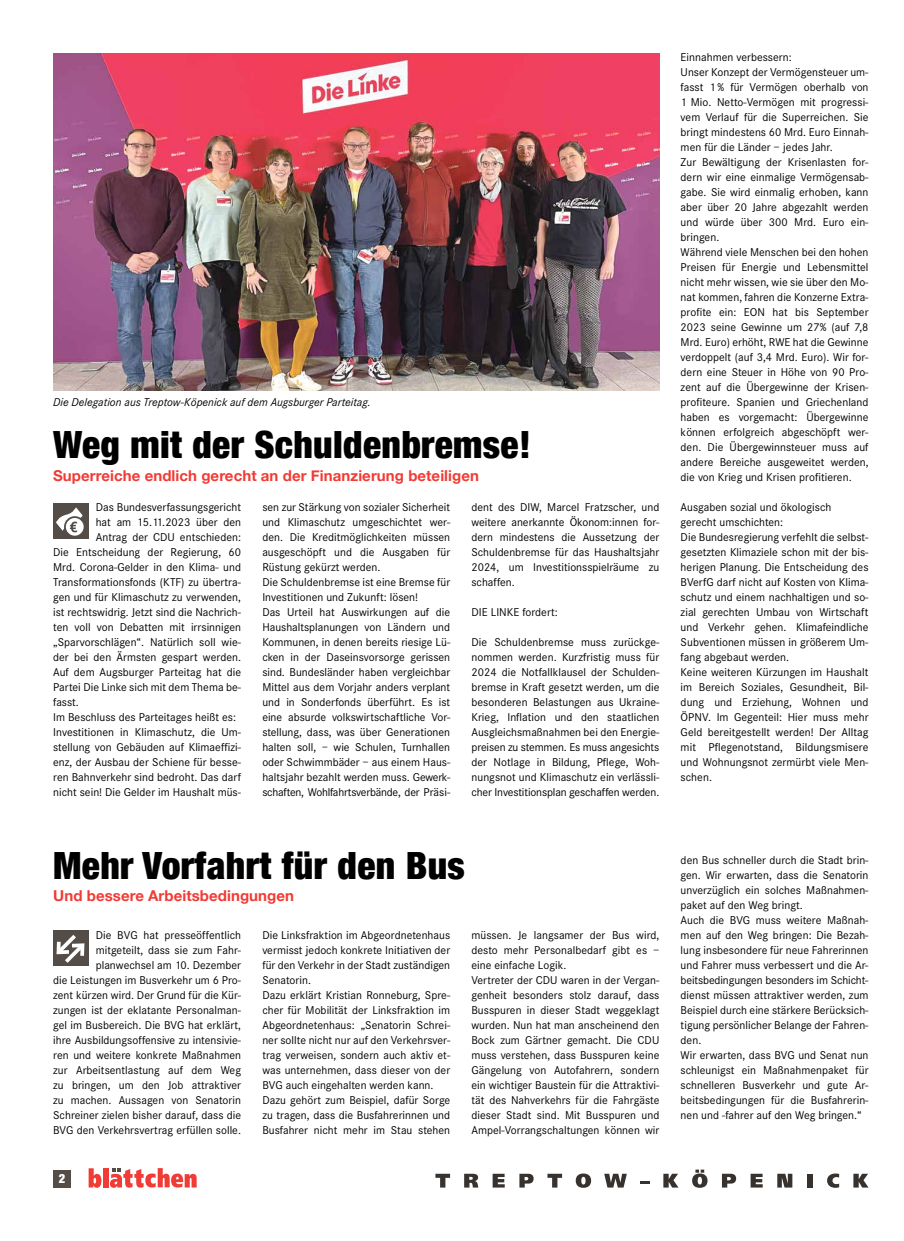
<style>
.page{position:relative;width:904px;height:1241px;background:#fff}
.page>*{position:absolute;margin:0;border:0;box-sizing:border-box;transform-origin:0 0}
.t1{font:900 condensed 37.5px "Helvetica Neue";letter-spacing:.01em;color:#000}
.t2{font:700 15px "Helvetica Neue";letter-spacing:.005em;color:#f13b35}
.t3{font:900 condensed 12.5px "Helvetica Neue";color:#fff}
.t4{font:11.75px/15px "Corporate S";letter-spacing:.005em;color:#000}
.t5{font:italic 11.75px "Corporate S";letter-spacing:.005em;color:#000}
</style>
<div class="page">
<svg style="left:435px;top:1173px;width:15px;height:14px"></svg>
<svg style="left:464px;top:1173px;width:14px;height:14px"></svg>
<svg style="left:492px;top:1173px;width:12px;height:14px"></svg>
<svg style="left:519px;top:1173px;width:14px;height:14px"></svg>
<svg style="left:547px;top:1173px;width:15px;height:14px"></svg>
<svg style="left:575px;top:1173px;width:16px;height:14px"></svg>
<svg style="left:604px;top:1173px;width:23px;height:14px"></svg>
<svg style="left:640px;top:1181px;width:9px;height:2px"></svg>
<svg style="left:663px;top:1173px;width:15px;height:14px"></svg>
<svg style="left:692px;top:1169px;width:15px;height:18px"></svg>
<svg style="left:722px;top:1173px;width:14px;height:14px"></svg>
<svg style="left:750px;top:1173px;width:12px;height:14px"></svg>
<svg style="left:777px;top:1173px;width:15px;height:14px"></svg>
<div style="left:807px;top:1173px;width:5px;height:14px;background:#38322e"></div>
<svg style="left:827px;top:1173px;width:12px;height:14px"></svg>
<svg style="left:853px;top:1173px;width:15px;height:14px"></svg>
<svg style="left:89px;top:1168px;width:12px;height:19px"></svg>
<div style="left:103px;top:1168px;width:5px;height:19px;background:#f13b35"></div>
<svg style="left:110px;top:1168px;width:87px;height:19px"></svg>
<div style="left:53px;top:1170px;width:18px;height:17px;background:#534c47"></div>
<img style="left:53px;top:53px;width:606px;height:337px">
<div style="left:53px;top:503px;width:36px;height:36px;background:#534c47"></div>
<div style="left:64px;top:516px;width:21px;height:21px;border:2px solid #534c47;border-radius:50%"></div>
<svg style="left:56px;top:507px;width:29px;height:27px"></svg>
<div style="left:53px;top:930px;width:36px;height:36px;background:#534c47"></div>
<svg style="left:56px;top:935px;width:29px;height:28px"></svg>
<p class="t5" style="left:53px;top:395px;width:319px">Die Delegation aus Treptow-Köpenick auf dem Augsburger Parteitag.</p>
<h1 class="t1" style="left:53px;top:414px;width:479px">Weg mit der Schuldenbremse!</h1>
<p class="t2" style="left:53px;top:462px;width:427px">Superreiche endlich gerecht an der Finanzierung beteiligen</p>
<p class="t4" style="left:96px;top:499px;width:147px">Das Bundesverfassungsgericht</p>
<p class="t4" style="left:96px;top:514px;width:147px">hat am 15.11.2023 über den</p>
<p class="t4" style="left:96px;top:529px;width:147px">Antrag der CDU entschieden:</p>
<p class="t4" style="left:53px;top:544px;width:189px">Die Entscheidung der Regierung, 60</p>
<p class="t4" style="left:53px;top:559px;width:189px">Mrd. Corona-Gelder in den Klima- und</p>
<p class="t4" style="left:53px;top:574px;width:189px">Transformationsfonds (KTF) zu übertra-</p>
<p class="t4" style="left:53px;top:589px;width:189px">gen und für Klimaschutz zu verwenden,</p>
<p class="t4" style="left:53px;top:604px;width:189px">ist rechtswidrig. Jetzt sind die Nachrich-</p>
<p class="t4" style="left:53px;top:619px;width:189px">ten voll von Debatten mit irrsinnigen</p>
<p class="t4" style="left:53px;top:634px;width:189px">„Sparvorschlägen“. Natürlich soll wie-</p>
<p class="t4" style="left:53px;top:649px;width:189px">der bei den Ärmsten gespart werden.</p>
<p class="t4" style="left:53px;top:664px;width:189px">Auf dem Augsburger Parteitag hat die</p>
<p class="t4" style="left:53px;top:679px;width:189px">Partei Die Linke sich mit dem Thema be-</p>
<p class="t4" style="left:53px;top:694px;width:27px">fasst.</p>
<p class="t4" style="left:53px;top:709px;width:184px">Im Beschluss des Parteitages heißt es:</p>
<p class="t4" style="left:53px;top:724px;width:189px">Investitionen in Klimaschutz, die Um-</p>
<p class="t4" style="left:53px;top:739px;width:189px">stellung von Gebäuden auf Klimaeffizi-</p>
<p class="t4" style="left:53px;top:754px;width:189px">enz, der Ausbau der Schiene für besse-</p>
<p class="t4" style="left:53px;top:769px;width:189px">ren Bahnverkehr sind bedroht. Das darf</p>
<p class="t4" style="left:53px;top:784px;width:189px">nicht sein! Die Gelder im Haushalt müs-</p>
<p class="t4" style="left:262px;top:499px;width:189px">sen zur Stärkung von sozialer Sicherheit und Klimaschutz umgeschichtet wer&shy;den. Die Kreditmöglichkeiten müssen ausgeschöpft und die Ausgaben für Rüstung gekürzt werden.<br>Die Schuldenbremse ist eine Bremse für Investitionen und Zukunft: lösen!<br>Das Urteil hat Auswirkungen auf die Haushaltsplanungen von Ländern und Kommunen, in denen bereits riesige Lü&shy;cken in der Daseinsvorsorge gerissen sind. Bundesländer haben vergleichbar Mittel aus dem Vorjahr anders verplant und in Sonderfonds überführt. Es ist eine absurde volkswirtschaftliche Vor&shy;stellung, dass, was über Generationen halten soll, – wie Schulen, Turnhallen oder Schwimmbäder – aus einem Haus&shy;haltsjahr bezahlt werden muss. Gewerk&shy;schaften, Wohlfahrtsverbände, der Präsi-</p>
<p class="t4" style="left:471px;top:499px;width:189px;text-align:justify">dent des DIW, Marcel Fratzscher, und weitere anerkannte Ökonom:innen for&shy;dern mindestens die Aussetzung der Schuldenbremse für das Haushaltsjahr 2024, um Investitionsspielräume zu schaffen.</p>
<p class="t4" style="left:471px;top:604px;width:88px">DIE LINKE fordert:</p>
<p class="t4" style="left:471px;top:634px;width:189px;text-align:justify">Die Schuldenbremse muss zurückge&shy;nommen werden. Kurzfristig muss für 2024 die Notfallklausel der Schulden&shy;bremse in Kraft gesetzt werden, um die besonderen Belastungen aus Ukraine-Krieg, Inflation und den staatlichen Ausgleichsmaßnahmen bei den Energie&shy;preisen zu stemmen. Es muss angesichts der Notlage in Bildung, Pflege, Woh&shy;nungsnot und Klimaschutz ein verlässli&shy;cher Investitionsplan geschaffen werden.</p>
<h1 class="t1" style="left:53px;top:834px;width:413px">Mehr Vorfahrt für den Bus</h1>
<p class="t2" style="left:53px;top:882px;width:242px">Und bessere Arbeitsbedingungen</p>
<p class="t4" style="left:53px;top:927px;width:189px;text-align:right">Die BVG hat presseöffentlich mitgeteilt, dass sie zum Fahr&shy;planwechsel am 10. Dezember<br>die Leistungen im Busverkehr um 6 Pro&shy;zent kürzen wird. Der Grund für die Kür&shy;zungen ist der eklatante Personalman&shy;gel im Busbereich. Die BVG hat erklärt, ihre Ausbildungsoffensive zu intensivie&shy;ren und weitere konkrete Maßnahmen zur Arbeitsentlastung auf dem Weg zu bringen, um den Job attraktiver zu -machen. Aussagen von Senatorin Schreiner zielen bisher darauf, dass die BVG den Verkehrsvertrag erfüllen solle.</p>
<p class="t4" style="left:262px;top:927px;width:189px">Die Linksfraktion im Abgeordnetenhaus vermisst jedoch konkrete Initiativen der für den Verkehr in der Stadt zuständigen Senatorin.<br>Dazu erklärt Kristian Ronneburg, Spre&shy;cher für Mobilität der Linksfraktion im Abgeordnetenhaus: „Senatorin Schrei&shy;ner sollte nicht nur auf den Verkehrsver&shy;trag verweisen, sondern auch aktiv et&shy;was unternehmen, dass dieser von der BVG auch eingehalten werden kann.<br>Dazu gehört zum Beispiel, dafür Sorge zu tragen, dass die Busfahrerinnen und Busfahrer nicht mehr im Stau stehen</p>
<p class="t4" style="left:471px;top:927px;width:189px">müssen. Je langsamer der Bus wird, desto mehr Personalbedarf gibt es – eine einfache Logik.<br>Vertreter der CDU waren in der Vergan&shy;genheit besonders stolz darauf, dass Busspuren in dieser Stadt weggeklagt wurden. Nun hat man anscheinend den Bock zum Gärtner gemacht. Die CDU muss verstehen, dass Busspuren keine Gängelung von Autofahrern, sondern ein wichtiger Baustein für die Attraktivi&shy;tät des Nahverkehrs für die Fahrgäste dieser Stadt sind. Mit Busspuren und Ampel-Vorrangschaltungen können wir</p>
<p class="t3" style="left:59px;top:1168px;width:8px">2</p>
<p class="t4" style="left:680px;top:49px;width:189px">Einnahmen verbessern:<br>Unser Konzept der Vermögensteuer um&shy;fasst 1% für Vermögen oberhalb von 1 Mio. Netto-Vermögen mit progressi&shy;vem Verlauf für die Superreichen. Sie bringt mindestens 60 Mrd. Euro Einnah&shy;men für die Länder – jedes Jahr.<br>Zur Bewältigung der Krisenlasten for&shy;dern wir eine einmalige Vermögensab&shy;gabe. Sie wird einmalig erhoben, kann aber über 20 Jahre abgezahlt werden und würde über 300 Mrd. Euro ein&shy;bringen.<br>Während viele Menschen bei den hohen Preisen für Energie und Lebensmittel nicht mehr wissen, wie sie über den Mo&shy;nat kommen, fahren die Konzerne Extra&shy;profite ein: EON hat bis September 2023 seine Gewinne um 27% (auf 7,8<br>Mrd. Euro) erhöht, RWE hat die Gewinne verdoppelt (auf 3,4 Mrd. Euro). Wir for&shy;dern eine Steuer in Höhe von 90 Pro&shy;zent auf die Übergewinne der Krisen&shy;profiteure. Spanien und Griechenland haben es vorgemacht: Übergewinne können erfolgreich abgeschöpft wer&shy;den. Die Übergewinnsteuer muss auf andere Bereiche ausgeweitet werden, die von Krieg und Krisen profitieren.</p>
<p class="t4" style="left:680px;top:499px;width:189px">Ausgaben sozial und ökologisch gerecht umschichten:<br>Die Bundesregierung verfehlt die selbst&shy;gesetzten Klimaziele schon mit der bis&shy;herigen Planung. Die Entscheidung des BVerfG darf nicht auf Kosten von Klima&shy;schutz und einem nachhaltigen und so&shy;zial gerechten Umbau von Wirtschaft und Verkehr gehen. Klimafeindliche Subventionen müssen in größerem Um&shy;fang abgebaut werden.<br>Keine weiteren Kürzungen im Haushalt im Bereich Soziales, Gesundheit, Bil&shy;dung und Erziehung, Wohnen und ÖPNV. Im Gegenteil: Hier muss mehr Geld bereitgestellt werden! Der Alltag mit Pflegenotstand, Bildungsmisere und Wohnungsnot zermürbt viele Men&shy;schen.</p>
<p class="t4" style="left:680px;top:852px;width:189px">den Bus schneller durch die Stadt brin&shy;gen. Wir erwarten, dass die Senatorin unverzüglich ein solches Maßnahmen&shy;paket auf den Weg bringt.<br>Auch die BVG muss weitere Maßnah&shy;men auf den Weg bringen: Die Bezah&shy;lung insbesondere für neue Fahrerinnen und Fahrer muss verbessert und die Ar&shy;beitsbedingungen besonders im Schicht&shy;dienst müssen attraktiver werden, zum Beispiel durch eine stärkere Berücksich&shy;tigung persönlicher Belange der Fahren&shy;den.<br>Wir erwarten, dass BVG und Senat nun schleunigst ein Maßnahmenpaket für schnelleren Busverkehr und gute Ar&shy;beitsbedingungen für die Busfahrerin&shy;nen und -fahrer auf den Weg bringen.“</p>
</div>
